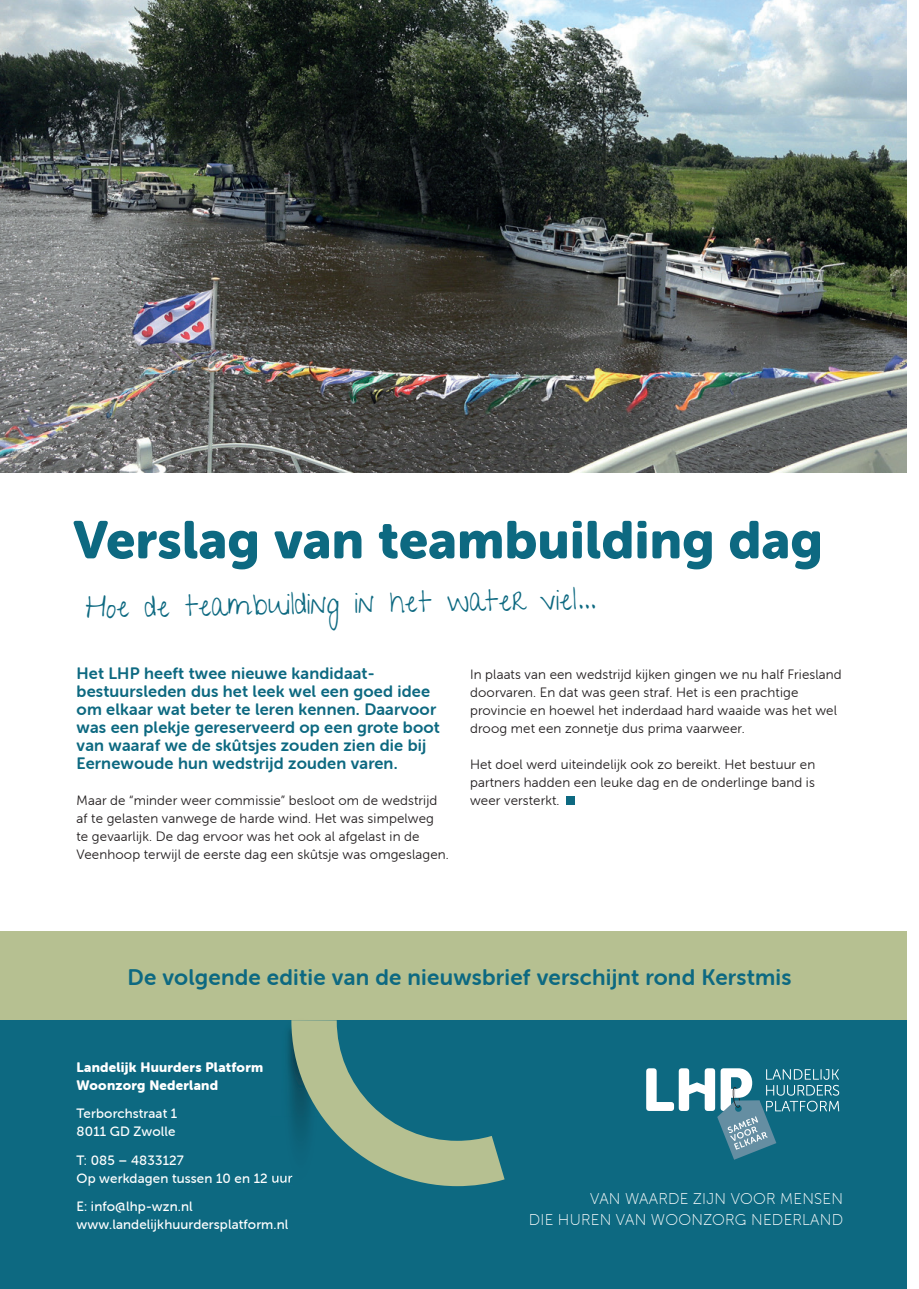
<style>
.page{position:relative;width:919px;height:1289px;background:#fff}
.page>*{position:absolute;margin:0;border:0;box-sizing:border-box;transform-origin:0 0}
.t1{font:52.5px "Museo Sans Rounded 900";letter-spacing:.01em;color:#0d6981}
.t2{font:29.25px "Give You Glory";color:#0d6981}
.t3{font:22.5px "Museo Sans Rounded 700";letter-spacing:.01em;color:#0d6981}
.t4{font:16.5px/18px "Museo Sans Rounded 700";letter-spacing:.01em;color:#0d6981}
.t5{font:15.6px/20.7px "Museo Sans Rounded 100";letter-spacing:.02em;color:#fff;text-align:right}
.t6{font:13.5px/18px "Museo Sans Rounded 300";letter-spacing:.01em;color:#231f20}
.t7{font:13.5px/18px "Museo Sans Rounded 500";letter-spacing:.01em;color:#fff}
.t8{font:13.5px/18px "Museo Sans Rounded 900";letter-spacing:.02em;color:#fff}
</style>
<div class="page">
<div style="left:0;top:930px;width:906px;height:96px;background:#b6c091"></div>
<div style="left:566px;top:796px;width:9px;height:9px;background:#0d6981"></div>
<div style="left:0;top:1020px;width:906px;height:268px;background:#0d6981"></div>
<svg style="left:646px;top:1068px;width:193px;height:91px"></svg>
<img style="left:272px;top:1175px;width:19px;height:8px">
<svg style="left:291px;top:1020px;width:213px;height:166px"></svg>
<img style="left:0;top:0;width:906px;height:472px">
<h1 class="t1" style="left:73px;top:510px;width:750px">Verslag van teambuilding dag</h1>
<h2 class="t2" style="left:85px;top:590px;width:511px;rotate:-1deg">Hoe de teambuilding in het water viel…</h2>
<p class="t4" style="left:77px;top:664px;width:365px">Het LHP heeft twee nieuwe kandidaat&shy;bestuursleden dus het leek wel een goed idee om elkaar wat beter te leren kennen. Daarvoor was een plekje gereserveerd op een grote boot van waaraf we de skûtsjes zouden zien die bij Eernewoude hun wedstrijd zouden varen.</p>
<p class="t6" style="left:77px;top:791px;width:374px">Maar de “minder weer commissie” besloot om de wedstrijd af te gelasten vanwege de harde wind. Het was simpelweg te gevaarlijk. De dag ervoor was het ook al afgelast in de Veenhoop terwijl de eerste dag een skûtsje was omgeslagen.</p>
<p class="t6" style="left:470px;top:665px;width:373px">In plaats van een wedstrijd kijken gingen we nu half Friesland doorvaren. En dat was geen straf. Het is een prachtige provincie en hoewel het inderdaad hard waaide was het wel droog met een zonnetje dus prima vaarweer.</p>
<p class="t6" style="left:470px;top:755px;width:346px;text-align:justify">Het doel werd uiteindelijk ook zo bereikt. Het bestuur en partners hadden een leuke dag en de onderlinge band is weer versterkt.</p>
<h3 class="t3" style="left:127px;top:964px;width:665px">De volgende editie van de nieuwsbrief verschijnt rond Kerstmis</h3>
<p class="t8" style="left:77px;top:1057px;width:188px">Landelijk Huurders Platform<br>Woonzorg Nederland</p>
<p class="t7" style="left:77px;top:1104px;width:102px">Terborchstraat 1<br>8011 GD Zwolle</p>
<p class="t7" style="left:77px;top:1150px;width:217px">T: 085 – 4833127<br>Op werkdagen tussen 10 en 12 uur</p>
<p class="t7" style="left:77px;top:1197px;width:213px">E: info@lhp-wzn.nl www.landelijkhuurdersplatform.nl</p>
<p class="t5" style="left:529px;top:1188px;width:316px">VAN WAARDE ZIJN VOOR MENSEN<br>DIE HUREN VAN WOONZORG NEDERLAND</p>
</div>
